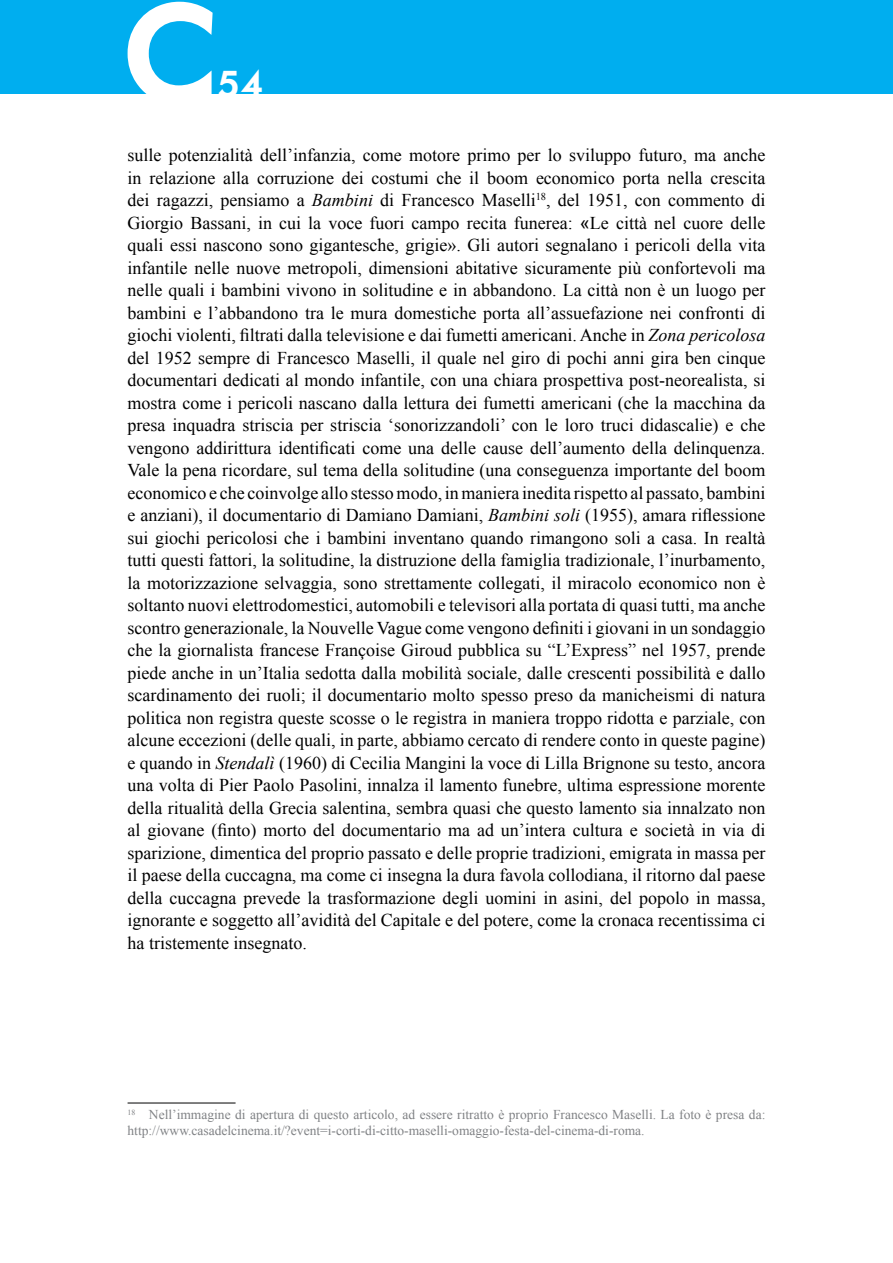
<style>
.page{position:relative;width:893px;height:1263px;background:#fff}
.page>*{position:absolute;margin:0;border:0;box-sizing:border-box;transform-origin:0 0}
.t1{font:36px "Motor Oil 1937 M54";color:#fff}
.t2{font:18px/22.5px "Times New Roman";color:#000;text-align:justify}
.t3{font:13.5px/16.2px "Times New Roman";color:#808285}
.s1{font-style:italic}
.s2{font-family:"Arial Unicode MS"}
</style>
<div class="page">
<div style="left:0;top:0;width:893px;height:94px;background:#00aeef"></div>
<svg style="left:128px;top:2px;width:85px;height:92px"></svg>
<hr style="left:128px;top:1103px;width:108px;height:1px;background:#000">
<h1 class="t1" style="left:217px;top:68px;width:48px">54</h1>
<p class="t2" style="left:128px;top:144px;width:639px">sulle potenzialità dell’infanzia, come motore primo per lo sviluppo futuro, ma anche in relazione alla corruzione dei costumi che il boom economico porta nella crescita dei ragazzi, pensiamo a <span class="s1">Bambini</span> di Francesco Maselli<sup>18</sup>, del 1951, con commento di Giorgio Bassani, in cui la voce fuori campo recita funerea: <span class="s2">«</span>Le città nel cuore delle quali essi nascono sono gigantesche, grigie». Gli autori segnalano i pericoli della vita infantile nelle nuove metropoli, dimensioni abitative sicuramente più confortevoli ma nelle quali i bambini vivono in solitudine e in abbandono. La città non è un luogo per bambini e l’abbandono tra le mura domestiche porta all’assuefazione nei confronti di giochi violenti, filtrati dalla televisione e dai fumetti americani. Anche in <span class="s1">Zona pericolosa </span>del 1952 sempre di Francesco Maselli, il quale nel giro di pochi anni gira ben cinque documentari dedicati al mondo infantile, con una chiara prospettiva post-neorealista, si mostra come i pericoli nascano dalla lettura dei fumetti americani (che la macchina da presa inquadra striscia per striscia ‘sonorizzandoli’ con le loro truci didascalie) e che vengono addirittura identificati come una delle cause dell’aumento della delinquenza.<br>Vale la pena ricordare, sul tema della solitudine (una conseguenza importante del boom economico e che coinvolge allo stesso modo, in maniera inedita rispetto al passato, bambini e anziani), il documentario di Damiano Damiani, <span class="s1">Bambini soli</span> (1955), amara riflessione sui giochi pericolosi che i bambini inventano quando rimangono soli a casa. In realtà tutti questi fattori, la solitudine, la distruzione della famiglia tradizionale, l’inurbamento, la motorizzazione selvaggia, sono strettamente collegati, il miracolo economico non è soltanto nuovi elettrodomestici, automobili e televisori alla portata di quasi tutti, ma anche scontro generazionale, la Nouvelle Vague come vengono definiti i giovani in un sondaggio che la giornalista francese Françoise Giroud pubblica su “L’Express” nel 1957, prende piede anche in un’Italia sedotta dalla mobilità sociale, dalle crescenti possibilità e dallo scardinamento dei ruoli; il documentario molto spesso preso da manicheismi di natura politica non registra queste scosse o le registra in maniera troppo ridotta e parziale, con alcune eccezioni (delle quali, in parte, abbiamo cercato di rendere conto in queste pagine) e quando in <span class="s1">Stendalì</span> (1960) di Cecilia Mangini la voce di Lilla Brignone su testo, ancora una volta di Pier Paolo Pasolini, innalza il lamento funebre, ultima espressione morente della ritualità della Grecia salentina, sembra quasi che questo lamento sia innalzato non al giovane (finto) morto del documentario ma ad un’intera cultura e società in via di sparizione, dimentica del proprio passato e delle proprie tradizioni, emigrata in massa per il paese della cuccagna, ma come ci insegna la dura favola collodiana, il ritorno dal paese della cuccagna prevede la trasformazione degli uomini in asini, del popolo in massa, ignorante e soggetto all’avidità del Capitale e del potere, come la cronaca recentissima ci ha tristemente insegnato.</p>
<p class="t3" style="left:128px;top:1106px;width:639px"><sup>18</sup> Nell’immagine di apertura di questo articolo, ad essere ritratto è proprio Francesco Maselli. La foto è presa da: http://www.casadelcinema.it/?event=i-corti-di-citto-maselli-omaggio-festa-del-cinema-di-roma.</p>
</div>
